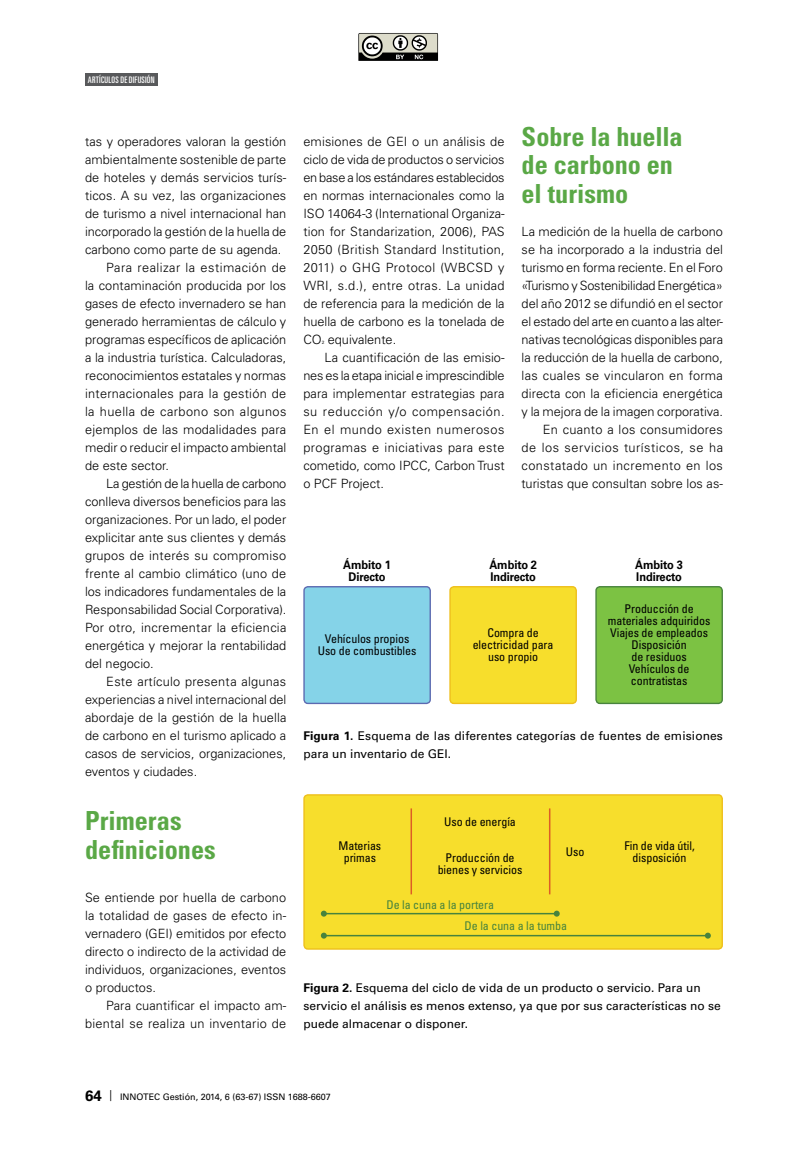
<style>
.page{position:relative;width:808px;height:1149px;background:#fff}
.page>*{position:absolute;margin:0;border:0;box-sizing:border-box;transform-origin:0 0}
.t1{font:700 condensed 26.25px/28.5px "Univers LT Std";color:#5aa846}
.t2{font:300 12.75px/18px "Univers LT Std";color:#000;text-align:justify}
.t3{font:300 12.75px/18px "Univers LT Std";letter-spacing:.02em;color:#000;text-align:right}
.t4{font:300 12.75px "Univers LT Std";letter-spacing:.03em;color:#000}
.t5{font:300 12.75px "Univers LT Std";letter-spacing:.035em;color:#000}
.t6{font:condensed 12px/12px "Univers LT Std";letter-spacing:-.005em;color:#000;text-align:center}
.t7{font:12px/18px "Univers LT Std";color:#000}
.t8{font:700 12px/12px "Univers LT Std";letter-spacing:-.005em;color:#000;scale:.92 1}
.t9{font:condensed 12px/21.3px "Univers LT Std";letter-spacing:-.005em;color:#48833d}
.t10{font:9px "Univers LT Std";color:#000}
.t11{font:ultra-condensed 9px "Univers LT Std";letter-spacing:.03em;color:#fff}
.s1{font-weight:700}
.s2{font-weight:700;font-size:15px}
.s3{font-weight:300;font-stretch:ultra-condensed;font-size:15px}
</style>
<div class="page">
<div style="left:85px;top:73px;width:72px;height:13px;background:#58595b"></div>
<svg style="left:358px;top:33px;width:80px;height:28px;background:#85857e"></svg>
<div style="left:304px;top:586px;width:126px;height:117px;background:#85d3e8;border-radius:4px"></div>
<div style="left:303px;top:586px;width:128px;height:118px;border:1px solid #5c6ab1;border-radius:4px"></div>
<div style="left:450px;top:586px;width:126px;height:117px;background:#f7de2c;border-radius:4px"></div>
<div style="left:449px;top:586px;width:128px;height:118px;border:1px solid #eebf1b;border-radius:4px"></div>
<div style="left:596px;top:586px;width:126px;height:117px;background:#7cc243;border-radius:4px"></div>
<div style="left:595px;top:586px;width:128px;height:118px;border:1px solid #48833d;border-radius:4px"></div>
<div style="left:304px;top:794px;width:418px;height:154px;background:#f7de2c;border-radius:4px"></div>
<div style="left:303px;top:794px;width:420px;height:155px;border:1px solid #eebf1b;border-radius:4px"></div>
<hr style="left:410px;top:808px;width:2px;height:86px;background:#dd5d26">
<hr style="left:324px;top:912px;width:233px;height:2px;background:#48833d">
<svg style="left:321px;top:910px;width:6px;height:6px"></svg>
<svg style="left:554px;top:910px;width:6px;height:6px"></svg>
<hr style="left:324px;top:934px;width:384px;height:2px;background:#48833d">
<svg style="left:321px;top:932px;width:6px;height:6px"></svg>
<svg style="left:705px;top:932px;width:6px;height:6px"></svg>
<hr style="left:549px;top:808px;width:1px;height:86px;background:#dd5d26">
<p class="t11" style="left:88px;top:75px;width:68px">ARTÍCULOS DE DIFUSIÓN</p>
<p class="t2" style="left:85px;top:132px;width:203px">tas y operadores valoran la gestión</p>
<p class="t2" style="left:85px;top:150px;width:203px">ambientalmente sostenible de parte</p>
<p class="t2" style="left:85px;top:168px;width:203px">de hoteles y demás servicios turís-</p>
<p class="t2" style="left:85px;top:186px;width:203px">ticos. A su vez, las organizaciones</p>
<p class="t2" style="left:85px;top:204px;width:203px">de turismo a nivel internacional han</p>
<p class="t2" style="left:85px;top:222px;width:203px">incorporado la gestión de la huella de</p>
<p class="t2" style="left:85px;top:240px;width:198px">carbono como parte de su agenda.</p>
<p class="t5" style="left:106px;top:259px;width:182px">Para realizar la estimación de</p>
<p class="t2" style="left:85px;top:276px;width:203px">la contaminación producida por los</p>
<p class="t2" style="left:85px;top:294px;width:203px">gases de efecto invernadero se han</p>
<p class="t2" style="left:85px;top:312px;width:203px">generado herramientas de cálculo y</p>
<p class="t2" style="left:85px;top:330px;width:203px">programas específicos de aplicación</p>
<p class="t2" style="left:85px;top:348px;width:203px">a la industria turística. Calculadoras,</p>
<p class="t2" style="left:85px;top:366px;width:203px">reconocimientos estatales y normas</p>
<p class="t3" style="left:85px;top:384px;width:203px">internacionales para la gestión de</p>
<p class="t4" style="left:85px;top:403px;width:203px">la huella de carbono son algunos</p>
<p class="t2" style="left:85px;top:420px;width:203px">ejemplos de las modalidades para</p>
<p class="t2" style="left:85px;top:438px;width:203px">medir o reducir el impacto ambiental</p>
<p class="t2" style="left:85px;top:456px;width:86px">de este sector.</p>
<p class="t2" style="left:106px;top:474px;width:182px">La gestión de la huella de carbono</p>
<p class="t2" style="left:85px;top:492px;width:203px">conlleva diversos beneficios para las</p>
<p class="t2" style="left:85px;top:510px;width:203px">organizaciones. Por un lado, el poder</p>
<p class="t2" style="left:85px;top:528px;width:203px">explicitar ante sus clientes y demás</p>
<p class="t3" style="left:85px;top:546px;width:203px">grupos de interés su compromiso</p>
<p class="t2" style="left:85px;top:564px;width:203px">frente al cambio climático (uno de</p>
<p class="t2" style="left:85px;top:582px;width:203px">los indicadores fundamentales de la</p>
<p class="t2" style="left:85px;top:600px;width:203px">Responsabilidad Social Corporativa).</p>
<p class="t3" style="left:85px;top:618px;width:203px">Por otro, incrementar la eficiencia</p>
<p class="t2" style="left:85px;top:636px;width:203px">energética y mejorar la rentabilidad</p>
<p class="t2" style="left:85px;top:654px;width:70px">del negocio.</p>
<p class="t3" style="left:106px;top:672px;width:181px">Este artículo presenta algunas</p>
<p class="t2" style="left:85px;top:690px;width:203px">experiencias a nivel internacional del</p>
<p class="t2" style="left:85px;top:708px;width:203px">abordaje de la gestión de la huella</p>
<p class="t2" style="left:85px;top:726px;width:203px">de carbono en el turismo aplicado a</p>
<p class="t2" style="left:85px;top:744px;width:203px">casos de servicios, organizaciones,</p>
<p class="t2" style="left:85px;top:762px;width:114px">eventos y ciudades.</p>
<h1 class="t1" style="left:85px;top:806px;width:132px">Primeras definiciones</h1>
<p class="t2" style="left:85px;top:888px;width:203px">Se entiende por huella de carbono la totalidad de gases de efecto in&shy;vernadero (GEI) emitidos por efecto directo o indirecto de la actividad de individuos, organizaciones, eventos o productos.</p>
<p class="t3" style="left:85px;top:996px;width:203px">Para cuantificar el impacto am&shy;biental se realiza un inventario de</p>
<p class="t2" style="left:303px;top:132px;width:203px">emisiones de GEI o un análisis de ciclo de vida de productos o servicios en base a los estándares establecidos en normas internacionales como la ISO 14064-3 (International Organiza&shy;tion for Standarization, 2006), PAS 2050 (British Standard Institution, 2011) o GHG Protocol (WBCSD y WRI, s.d.), entre otras. La unidad de referencia para la medición de la huella de carbono es la tonelada de CO<sub>²</sub> equivalente.</p>
<p class="t2" style="left:303px;top:348px;width:203px;text-indent:21px">La cuantificación de las emisio&shy;nes es la etapa inicial e imprescindible para implementar estrategias para su reducción y/o compensación.<br>En el mundo existen numerosos programas e iniciativas para este cometido, como IPCC, Carbon Trust o PCF Project.</p>
<h1 class="t1" style="left:522px;top:122px;width:162px">Sobre la huella de carbono en el turismo</h1>
<p class="t2" style="left:522px;top:222px;width:203px;text-align:right">La medición de la huella de carbono se ha incorporado a la industria del turismo en forma reciente. En el Foro «Turismo y Sostenibilidad Energética» del año 2012 se difundió en el sector el estado del arte en cuanto a las alter&shy;nativas tecnológicas disponibles para la reducción de la huella de carbono, las cuales se vincularon en forma directa con la eficiencia energética y la mejora de la imagen corporativa.<br>En cuanto a los consumidores<br>de los servicios turísticos, se ha constatado un incremento en los turistas que consultan sobre los as-</p>
<p class="t8" style="left:343px;top:558px;width:53px;text-align:center">Ámbito 1<br>Directo</p>
<p class="t6" style="left:318px;top:632px;width:100px">Vehículos propios<br>Uso de combustibles</p>
<p class="t8" style="left:489px;top:558px;width:53px">Ámbito 2<br>Indirecto</p>
<p class="t6" style="left:473px;top:626px;width:82px">Compra de electricidad para uso propio</p>
<p class="t8" style="left:635px;top:558px;width:53px">Ámbito 3<br>Indirecto</p>
<p class="t6" style="left:608px;top:602px;width:104px">Producción de materiales adquiridos<br>Viajes de empleados<br>Disposición<br>de residuos<br>Vehículos de contratistas</p>
<p class="t7" style="left:303px;top:726px;width:421px"><span class="s1">Figura 1.</span> Esquema de las diferentes categorías de fuentes de emisiones para un inventario de GEI.</p>
<p class="t6" style="left:338px;top:839px;width:44px">Materias primas</p>
<p class="t6" style="left:444px;top:815px;width:73px">Uso de energía</p>
<p class="t6" style="left:438px;top:851px;width:86px">Producción de bienes y servicios</p>
<p class="t6" style="left:566px;top:845px;width:20px">Uso</p>
<p class="t6" style="left:624px;top:839px;width:72px">Fin de vida útil, disposición</p>
<p class="t9" style="left:465px;top:893px;width:104px;text-indent:-78px">De la cuna a la portera<br>De la cuna a la tumba</p>
<p class="t7" style="left:303px;top:978px;width:419px"><span class="s1">Figura 2.</span> Esquema del ciclo de vida de un producto o servicio. Para un servicio el análisis es menos extenso, ya que por sus características no se puede almacenar o disponer.</p>
<p class="t10" style="left:85px;top:1090px;width:247px"><span class="s2">64</span> <span class="s3">|</span> INNOTEC Gestión, 2014, 6 (63-67) ISSN 1688-6607</p>
</div>
